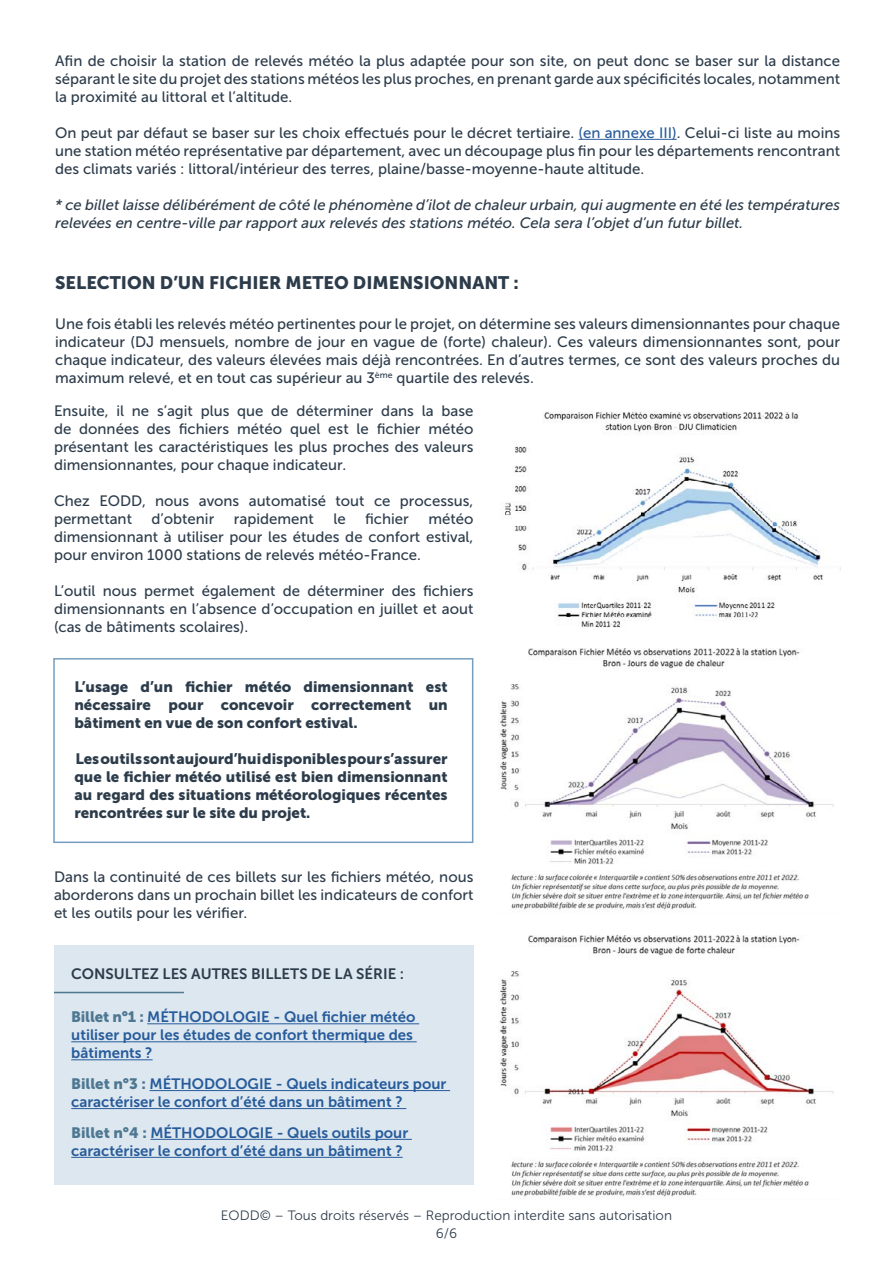
<style>
.page{position:relative;width:893px;height:1263px;background:#fff}
.page>*{position:absolute;margin:0;border:0;box-sizing:border-box;transform-origin:0 0}
.t1{font:18px "Museo Sans 900";color:#2d3c4b}
.t2{font:15px/18px "Museo Sans 500";color:#2d3c4b;text-align:justify}
.t3{font:15px/18px "Museo Sans 900";color:#2d3c4b;text-align:justify}
.t4{font:15px/18px "Museo Sans 700";color:#275b9b}
.t5{font:italic 15px/18px "Museo Sans 500";color:#2d3c4b}
.t6{font:15px "Museo Sans 700";color:#2d3c4b}
.t7{font:13.5px/17.9px "Museo Sans 300";color:#2d3c4b;text-align:center}
.s1{color:#275b9b}
.s2{font-family:"Museo Sans 900";color:#4e7791}
</style>
<div class="page">
<hr style="left:578px;top:139px;width:99px;height:1px;background:#275b9b">
<img style="left:505px;top:411px;width:336px;height:217px">
<img style="left:498px;top:648px;width:336px;height:262px">
<img style="left:499px;top:935px;width:335px;height:262px">
<div style="left:54px;top:945px;width:419px;height:240px;background:#dce7ef"></div>
<hr style="left:147px;top:1023px;width:272px;height:1px;background:#275b9b">
<hr style="left:71px;top:1041px;width:346px;height:1px;background:#275b9b">
<hr style="left:71px;top:1059px;width:82px;height:1px;background:#275b9b">
<hr style="left:150px;top:1090px;width:300px;height:1px;background:#275b9b">
<hr style="left:71px;top:1108px;width:335px;height:1px;background:#275b9b">
<hr style="left:150px;top:1139px;width:262px;height:1px;background:#275b9b">
<hr style="left:71px;top:1157px;width:332px;height:1px;background:#275b9b">
<hr style="left:54px;top:992px;width:130px;height:1px;background:#4e7791">
<div style="left:53px;top:658px;width:420px;height:185px;border:2px solid #759fc0"></div>
<p class="t2" style="left:55px;top:52px;width:786px">Afin de choisir la station de relevés météo la plus adaptée pour son site, on peut donc se baser sur la distance séparant le site du projet des stations météos les plus proches, en prenant garde aux spécificités locales, notamment la proximité au littoral et l’altitude.</p>
<p class="t2" style="left:55px;top:124px;width:786px">On peut par défaut se baser sur les choix effectués pour le décret tertiaire. <span class="s1">(en annexe III)</span>. Celui-ci liste au moins une station météo représentative par département, avec un découpage plus fin pour les départements rencontrant des climats variés : littoral/intérieur des terres, plaine/basse-moyenne-haute altitude.</p>
<p class="t5" style="left:55px;top:196px;width:786px">* ce billet laisse délibérément de côté le phénomène d’ilot de chaleur urbain, qui augmente en été les températures relevées en centre-ville par rapport aux relevés des stations météo. Cela sera l’objet d’un futur billet.</p>
<p class="t1" style="left:55px;top:272px;width:465px">SELECTION D’UN FICHIER METEO DIMENSIONNANT :</p>
<p class="t2" style="left:55px;top:315px;width:786px">Une fois établi les relevés météo pertinentes pour le projet, on détermine ses valeurs dimensionnantes pour chaque indicateur (DJ mensuels, nombre de jour en vague de (forte) chaleur). Ces valeurs dimensionnantes sont, pour chaque indicateur, des valeurs élevées mais déjà rencontrées. En d’autres termes, ce sont des valeurs proches du maximum relevé, et en tout cas supérieur au 3<sup>ème</sup> quartile des relevés.</p>
<p class="t2" style="left:54px;top:402px;width:421px">Ensuite, il ne s’agit plus que de déterminer dans la base de données des fichiers météo quel est le fichier météo présentant les caractéristiques les plus proches des valeurs dimensionnantes, pour chaque indicateur.</p>
<p class="t2" style="left:54px;top:492px;width:421px">Chez EODD, nous avons automatisé tout ce processus, permettant</p>
<p class="t2" style="left:152px;top:510px;width:64px">d’obtenir</p>
<p class="t2" style="left:234px;top:510px;width:82px">rapidement</p>
<p class="t2" style="left:333px;top:510px;width:14px">le</p>
<p class="t2" style="left:365px;top:510px;width:45px">fichier</p>
<p class="t2" style="left:54px;top:510px;width:421px;text-indent:374px">météo dimensionnant à utiliser pour les études de confort estival, pour environ 1000 stations de relevés météo-France.</p>
<p class="t2" style="left:54px;top:582px;width:421px">L’outil nous permet également de déterminer des fichiers dimensionnants en l’absence d’occupation en juillet et aout (cas de bâtiments scolaires).</p>
<p class="t3" style="left:74px;top:677px;width:375px">L’usage d’un fichier météo dimensionnant est nécessaire pour concevoir correctement un bâtiment en vue de son confort estival.</p>
<p class="t3" style="left:74px;top:749px;width:375px">Les outils sont aujourd’hui disponibles pour s’assurer que le fichier météo utilisé est bien dimensionnant au regard des situations météorologiques récentes rencontrées sur le site du projet.</p>
<p class="t2" style="left:54px;top:868px;width:421px">Dans la continuité de ces billets sur les fichiers météo, nous aborderons dans un prochain billet les indicateurs de confort et les outils pour les vérifier.</p>
<p class="t6" style="left:71px;top:965px;width:335px">CONSULTEZ LES AUTRES BILLETS DE LA SÉRIE :</p>
<p class="t4" style="left:71px;top:1008px;width:346px"><span class="s2">Billet n°1 :</span> MÉTHODOLOGIE - Quel fichier météo utiliser pour les études de confort thermique des bâtiments ?</p>
<p class="t4" style="left:71px;top:1075px;width:377px"><span class="s2">Billet n°3 :</span> MÉTHODOLOGIE - Quels indicateurs pour caractériser le confort d’été dans un bâtiment ?</p>
<p class="t4" style="left:71px;top:1123px;width:338px"><span class="s2">Billet n°4 :</span> MÉTHODOLOGIE - Quels outils pour caractériser le confort d’été dans un bâtiment ?</p>
<p class="t7" style="left:221px;top:1207px;width:453px">EODD© – Tous droits réservés – Reproduction interdite sans autorisation<br>6/6</p>
</div>
